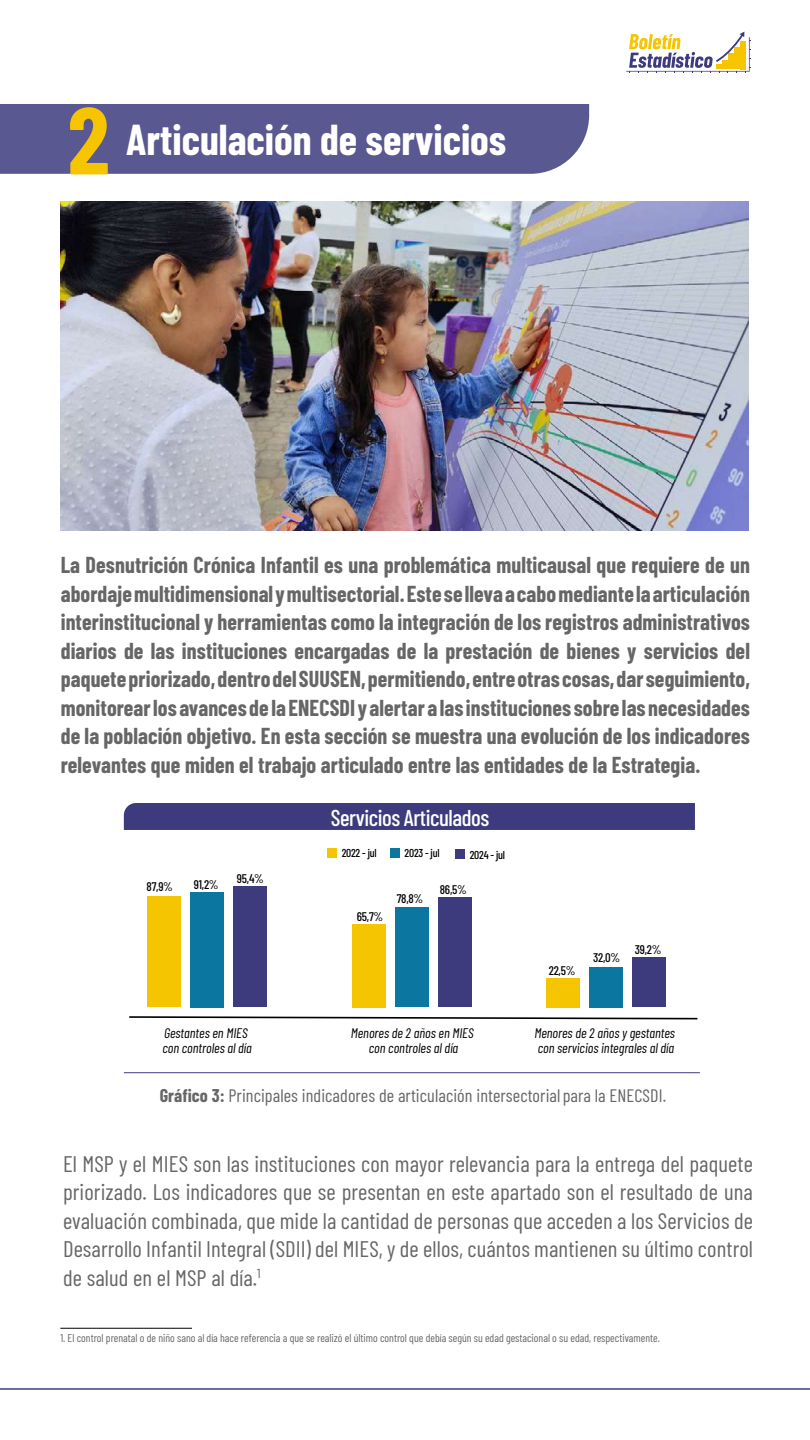
<style>
.page{position:relative;width:810px;height:1440px;background:#fff}
.page>*{position:absolute;margin:0;border:0;box-sizing:border-box;transform-origin:0 0}
.t1{font:700 94.95px "Barlow Condensed";color:#f6c500}
.t2{font:700 42.22px "Barlow Condensed";color:#fff}
.t3{font:500 22.88px "Barlow Condensed";letter-spacing:-.02em;color:#fff}
.t4{font:700 22.5px/28.5px "Barlow Condensed";letter-spacing:.005em;color:#666;text-align:justify}
.t5{font:22.5px/28.5px "Barlow Condensed";letter-spacing:.005em;color:#666;text-align:justify}
.t6{font:18px "Barlow Condensed";letter-spacing:.005em;color:#666}
.t7{font:italic 13.88px/15.3px "Barlow Condensed";color:#000}
.t8{font:500 12.52px "Barlow Condensed";letter-spacing:-.02em;color:#000}
.t9{font:500 11.48px "Barlow Condensed";letter-spacing:-.02em;color:#000}
.t10{font:11.25px "Barlow Condensed";color:#666}
.s1{font-weight:700}
</style>
<div class="page">
<hr style="left:0;top:1388px;width:810px;height:2px;background:#3d3b7d">
<svg style="left:626px;top:32px;width:125px;height:41px"></svg>
<div style="left:0;top:104px;width:589px;height:70px;background:#5a5890"></div>
<img style="left:60px;top:201px;width:688px;height:329px">
<div style="left:147px;top:896px;width:34px;height:111px;background:#f4c500"></div>
<div style="left:190px;top:892px;width:34px;height:115px;background:#0b76a0"></div>
<div style="left:233px;top:886px;width:34px;height:121px;background:#3d3b7d"></div>
<div style="left:352px;top:924px;width:34px;height:83px;background:#f4c500"></div>
<div style="left:395px;top:907px;width:34px;height:100px;background:#0b76a0"></div>
<div style="left:439px;top:897px;width:33px;height:110px;background:#3d3b7d"></div>
<div style="left:546px;top:978px;width:34px;height:29px;background:#f4c500"></div>
<div style="left:589px;top:967px;width:34px;height:40px;background:#0b76a0"></div>
<div style="left:632px;top:957px;width:34px;height:50px;background:#3d3b7d"></div>
<svg style="left:129px;top:1016px;width:569px;height:4px"></svg>
<div style="left:327px;top:848px;width:10px;height:9px;background:#f4c500"></div>
<div style="left:390px;top:848px;width:9px;height:9px;background:#0b76a0"></div>
<div style="left:455px;top:849px;width:10px;height:9px;background:#3d3b7d"></div>
<div style="left:124px;top:803px;width:571px;height:27px;background:#3d3b7d"></div>
<hr style="left:124px;top:1072px;width:576px;height:1px;background:#3d3b7d">
<hr style="left:60px;top:1328px;width:132px;height:1px;background:#000">
<h1 class="t1" style="left:68px;top:73px;width:43px">2</h1>
<h2 class="t2" style="left:126px;top:109px;width:382px">Articulación de servicios</h2>
<p class="t4" style="left:61px;top:549px;width:691px">La Desnutrición Crónica Infantil es una problemática multicausal que requiere de un abordaje multidimensional y multisectorial. Este se lleva a cabo mediante la articulación interinstitucional y herramientas como la integración de los registros administrativos diarios de las instituciones encargadas de la prestación de bienes y servicios del paquete priorizado, dentro del SUUSEN, permitiendo, entre otras cosas, dar seguimiento, monitorear los avances de la ENECSDI y alertar a las instituciones sobre las necesidades de la población objetivo. En esta sección se muestra una evolución de los indicadores relevantes que miden el trabajo articulado entre las entidades de la Estrategia.</p>
<p class="t3" style="left:331px;top:802px;width:160px">Servicios Articulados</p>
<p class="t8" style="left:147px;top:878px;width:28px">87,9%</p>
<p class="t8" style="left:194px;top:875px;width:26px">91,2%</p>
<p class="t8" style="left:237px;top:870px;width:29px">95,4%</p>
<p class="t9" style="left:342px;top:845px;width:37px">2022 - jul</p>
<p class="t9" style="left:405px;top:845px;width:37px">2023 - jul</p>
<p class="t9" style="left:470px;top:846px;width:37px">2024 - jul</p>
<p class="t8" style="left:357px;top:907px;width:28px">65,7%</p>
<p class="t8" style="left:397px;top:889px;width:28px">78,8%</p>
<p class="t8" style="left:440px;top:881px;width:28px">86,5%</p>
<p class="t8" style="left:549px;top:961px;width:28px">22,5%</p>
<p class="t8" style="left:593px;top:949px;width:29px">32,0%</p>
<p class="t8" style="left:635px;top:941px;width:28px">39,2%</p>
<p class="t7" style="left:162px;top:1024px;width:91px">Gestantes en MIES con controles al día</p>
<p class="t7" style="left:351px;top:1024px;width:124px;text-align:center">Menores de 2 años en MIES con controles al día</p>
<p class="t7" style="left:534px;top:1024px;width:142px">Menores de 2 años y gestantes con servicios integrales al día</p>
<p class="t6" style="left:160px;top:1083px;width:508px"><span class="s1">Gráfico 3:</span> Principales indicadores de articulación intersectorial para la ENECSDI.</p>
<p class="t5" style="left:63px;top:1148px;width:692px">El MSP y el MIES son las instituciones con mayor relevancia para la entrega del paquete priorizado. Los indicadores que se presentan en este apartado son el resultado de una evaluación combinada, que mide la cantidad de personas que acceden a los Servicios de Desarrollo Infantil Integral (SDII) del MIES, y de ellos, cuántos mantienen su último control de salud en el MSP al día.<sup>1</sup></p>
<p class="t10" style="left:60px;top:1330px;width:601px">1. El control prenatal o de niño sano al día hace referencia a que se realizó el último control que debía según su edad gestacional o su edad, respectivamente.</p>
</div>
